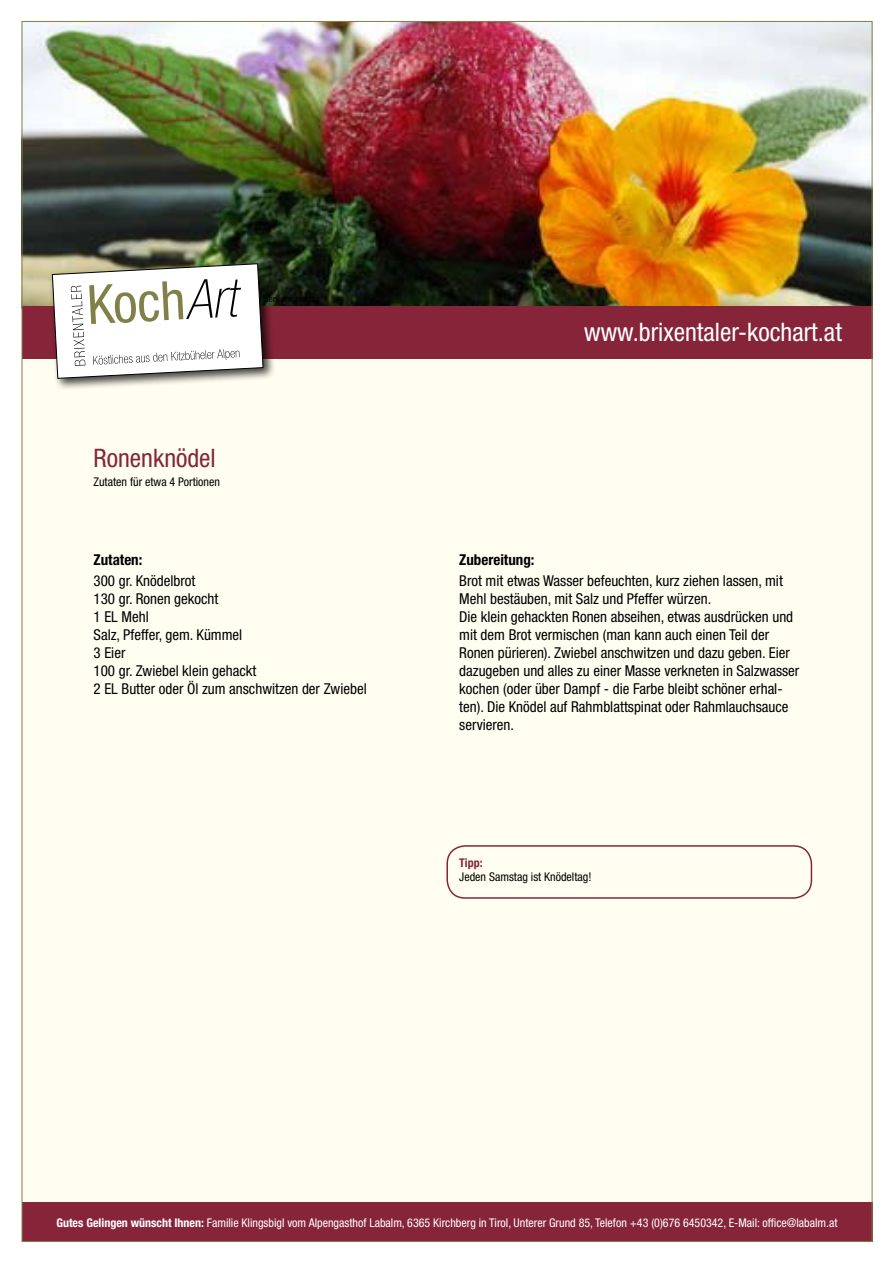
<style>
.page{position:relative;width:893px;height:1263px;background:#fff}
.page>*{position:absolute;margin:0;border:0;box-sizing:border-box;transform-origin:0 0}
.t1{font:condensed 25.5px "Helvetica Neue LT";color:#fff}
.t2{font:condensed 25.5px "Helvetica Neue LT";color:#862539}
.t3{font:condensed 15px/18px "Helvetica Neue LT";color:#000}
.t4{font:700 condensed 15px "Helvetica Neue LT";color:#000}
.t5{font:condensed 12px "Helvetica Neue LT";color:#fff}
.t6{font:condensed 12px "Helvetica Neue LT";color:#000}
.t7{font:700 condensed 12px "Helvetica Neue LT";color:#862539}
.s1{font-weight:700}
</style>
<div class="page">
<img style="left:22px;top:21px;width:850px;height:1221px">
<div style="left:446px;top:845px;width:366px;height:54px;border:2px solid #862539;border-radius:18px"></div>
<h1 class="t2" style="left:94px;top:443px;width:124px">Ronenknödel</h1>
<p class="t6" style="left:94px;top:475px;width:128px">Zutaten für etwa 4 Portionen</p>
<p class="t4" style="left:94px;top:550px;width:50px">Zutaten:</p>
<p class="t3" style="left:94px;top:572px;width:275px">300 gr. Knödelbrot<br>130 gr. Ronen gekocht<br>1 EL Mehl<br>Salz, Pfeffer, gem. Kümmel<br>3 Eier<br>100 gr. Zwiebel klein gehackt<br>2 EL Butter oder Öl zum anschwitzen der Zwiebel</p>
<h1 class="t1" style="left:584px;top:317px;width:259px">www.brixentaler-kochart.at</h1>
<p class="t4" style="left:459px;top:550px;width:77px">Zubereitung:</p>
<p class="t3" style="left:459px;top:572px;width:342px">Brot mit etwas Wasser befeuchten, kurz ziehen lassen, mit Mehl bestäuben, mit Salz und Pfeffer würzen.<br>Die klein gehackten Ronen abseihen, etwas ausdrücken und mit dem Brot vermischen (man kann auch einen Teil der Ronen pürieren). Zwiebel anschwitzen und dazu geben. Eier dazugeben und alles zu einer Masse verkneten in Salzwasser kochen (oder über Dampf - die Farbe bleibt schöner erhal&shy;ten). Die Knödel auf Rahmblattspinat oder Rahmlauchsauce servieren.</p>
<p class="t7" style="left:459px;top:855px;width:25px">Tipp:</p>
<p class="t6" style="left:459px;top:870px;width:134px">Jeden Samstag ist Knödeltag!</p>
<p class="t5" style="left:56px;top:1215px;width:783px"><span class="s1">Gutes Gelingen wünscht Ihnen:</span> Familie Klingsbigl vom Alpengasthof Labalm, 6365 Kirchberg in Tirol, Unterer Grund 85, Telefon +43 (0)676 6450342, E-Mail: office@labalm.at</p>
</div>
